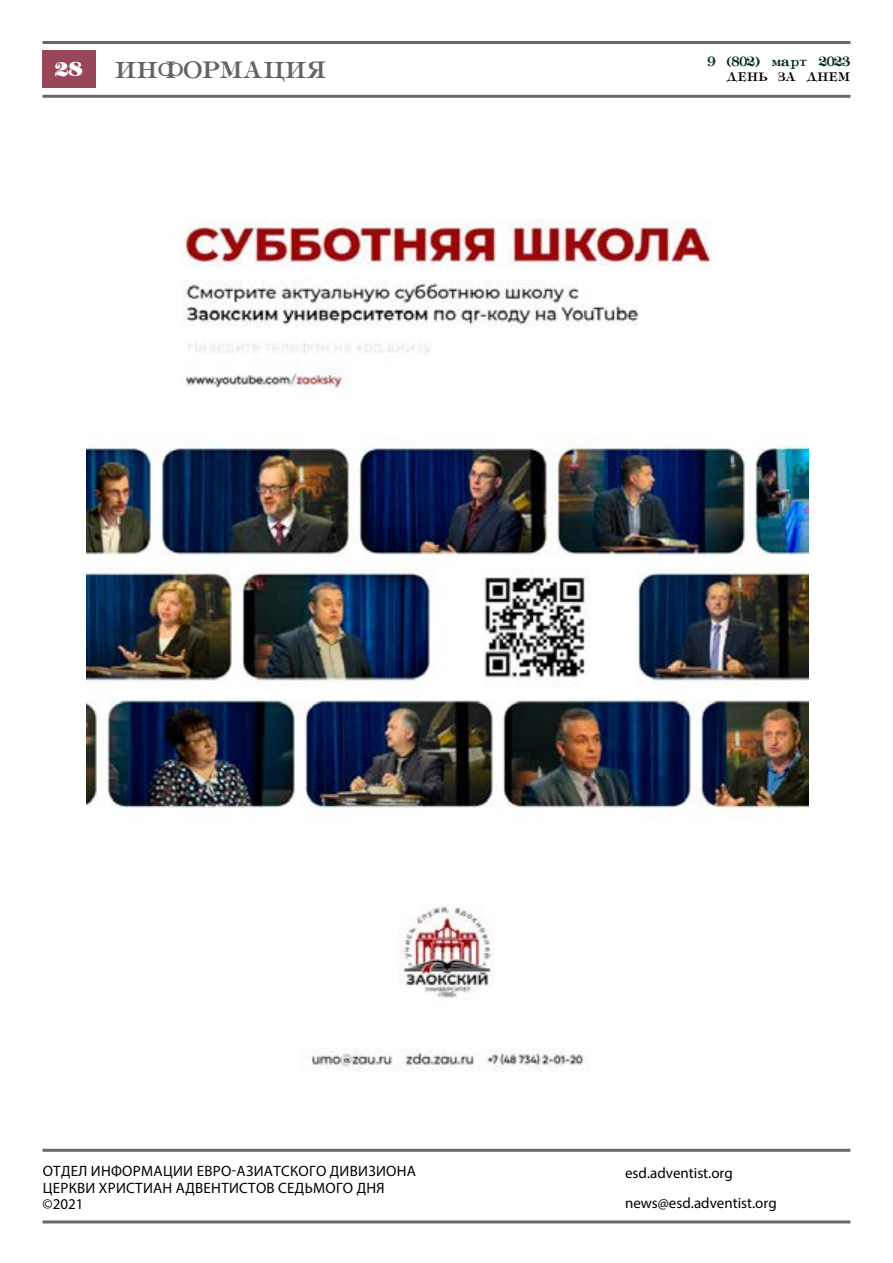
<style>
.page{position:relative;width:893px;height:1263px;background:#fff}
.page>*{position:absolute;margin:0;border:0;box-sizing:border-box;transform-origin:0 0}
.t1{font:28.5px "Tiffany";color:#636363}
.t2{font:800 24px "Tiff";color:#fff}
.t3{font:16.5px "Tiffany";color:#002a25}
.t4{font:15px/16.5px "Myriad Pro";letter-spacing:.02em;color:#000}
.t5{font:15px/30px "Myriad Pro";color:#000}
.t6{font:15px "Tiffany";color:#000}
</style>
<div class="page">
<hr style="left:43px;top:41px;width:807px;height:3px;background:#6e6564">
<hr style="left:43px;top:95px;width:807px;height:3px;background:#6e6564">
<div style="left:43px;top:51px;width:53px;height:37px;background:#984759"></div>
<hr style="left:43px;top:1220px;width:807px;height:3px;background:#6e6564">
<hr style="left:43px;top:1149px;width:807px;height:3px;background:#6e6564">
<img style="left:86px;top:219px;width:723px;height:853px">
<h2 class="t2" style="left:55px;top:56px;width:29px">28</h2>
<p class="t3" style="left:708px;top:53px;width:144px">9 (802) март 2023</p>
<h1 class="t1" style="left:116px;top:56px;width:212px">информация</h1>
<p class="t6" style="left:727px;top:69px;width:125px">ДЕНЬ ЗА ДНЕМ</p>
<p class="t4" style="left:43px;top:1163px;width:375px">Отдел информации евро-азиатского дивизиона церкви христиан адвентистов седьмого дня ©2021</p>
<p class="t5" style="left:625px;top:1158px;width:153px">esd.adventist.org news@esd.adventist.org</p>
</div>
